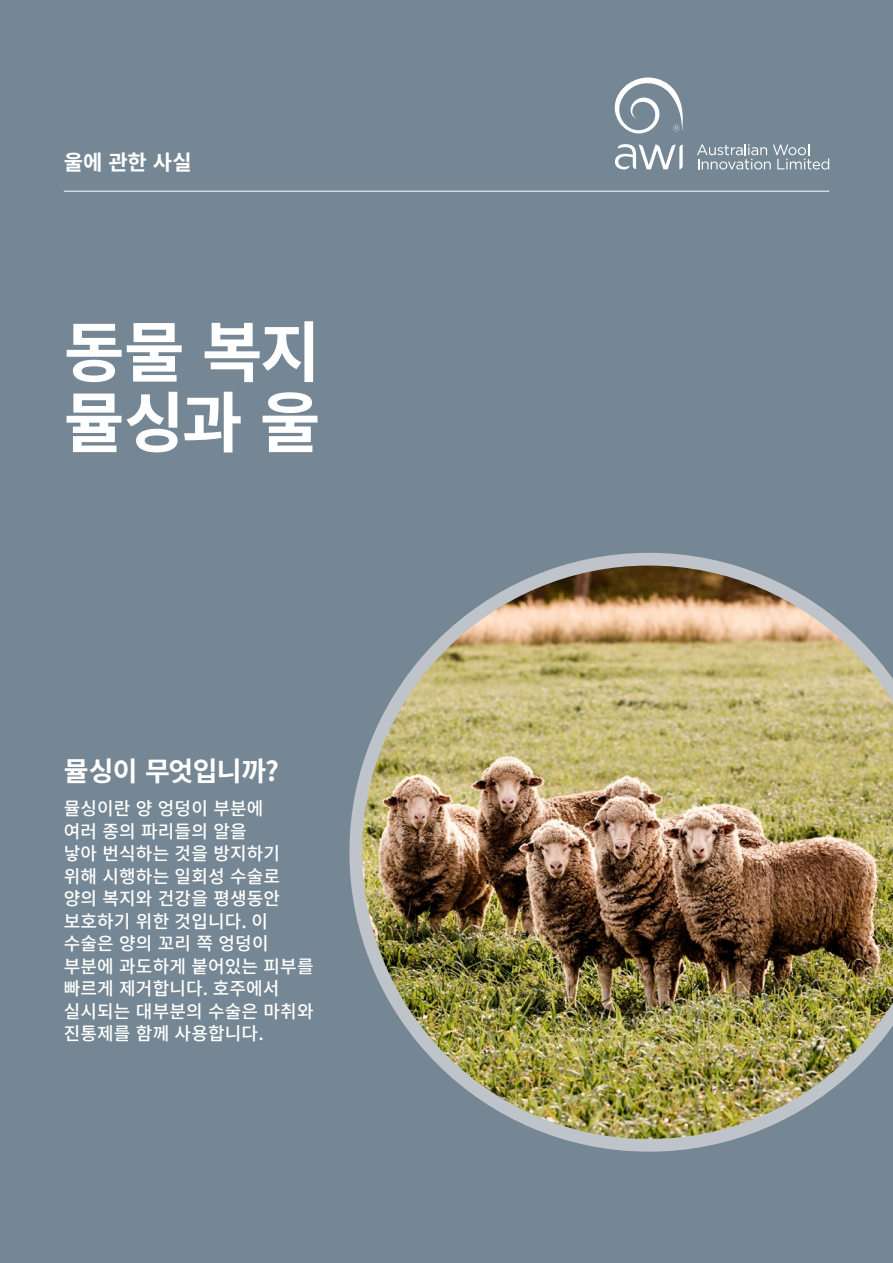
<style>
.page{position:relative;width:893px;height:1263px;background:#758794}
.page>*{position:absolute;margin:0;border:0;box-sizing:border-box;transform-origin:0 0}
.t1{font:700 66px/70.5px "Noto Sans CJ Kkr";letter-spacing:-.025em;color:#fff}
.t2{font:700 27px "Noto Sans CJ Kkr";letter-spacing:-.025em;color:#fff}
.t3{font:700 21px "Noto Sans CJ Kkr";color:#fff}
.t4{font:500 18px/22.5px "Noto Sans CJ Kkr";letter-spacing:.01em;color:#fff}
</style>
<div class="page">
<hr style="left:64px;top:191px;width:765px;height:1px;background:#fff">
<img style="left:349px;top:553px;width:544px;height:599px">
<svg style="left:697px;top:144px;width:132px;height:26px"></svg>
<svg style="left:615px;top:144px;width:68px;height:25px"></svg>
<svg style="left:615px;top:78px;width:68px;height:56px"></svg>
<p class="t3" style="left:64px;top:150px;width:130px">울에 관한 사실</p>
<h1 class="t1" style="left:64px;top:318px;width:258px">동물 복지 뮬싱과 울</h1>
<h2 class="t2" style="left:64px;top:756px;width:217px">뮬싱이 무엇입니까?</h2>
<p class="t4" style="left:64px;top:798px;width:251px">뮬싱이란 양 엉덩이 부분에<br>여러 종의 파리들의 알을<br>낳아 번식하는 것을 방지하기 위해 시행하는 일회성 수술로 양의 복지와 건강을 평생동안 보호하기 위한 것입니다. 이 수술은 양의 꼬리 쪽 엉덩이 부분에 과도하게 붙어있는 피부를 빠르게 제거합니다. 호주에서 실시되는 대부분의 수술은 마취와 진통제를 함께 사용합니다.</p>
</div>
